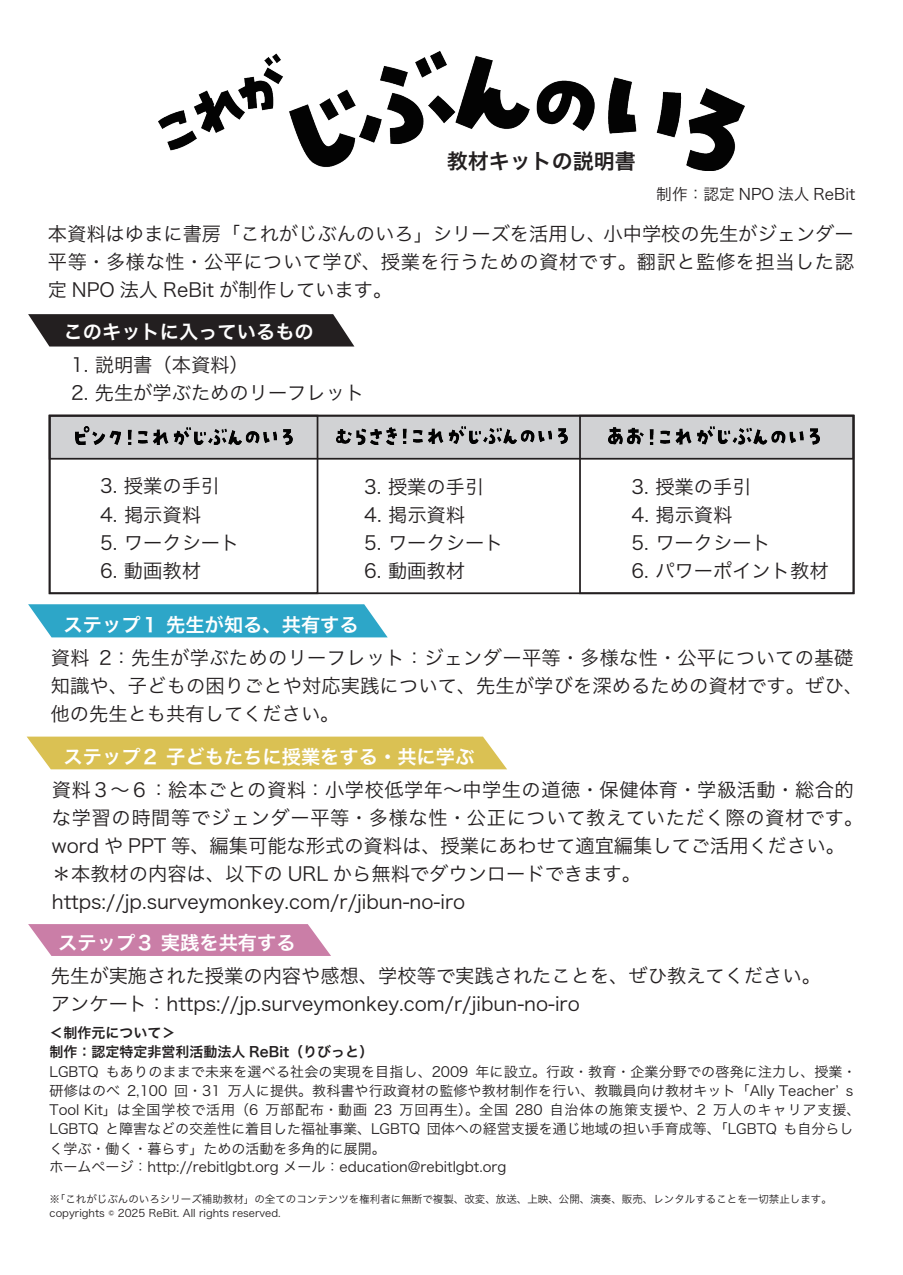
<style>
.page{position:relative;width:903px;height:1275px;background:#fff}
.page>*{position:absolute;margin:0;border:0;box-sizing:border-box;transform-origin:0 0}
.t1{font:21px "Hira Kaku Pro W6";color:#231f20}
.t2{font:19.25px/28px "Hira Kaku Pro W3";color:#231f20}
.t3{font:19.25px "Hira Kaku Pro W6";color:#fff}
.t4{font:15.75px "Hira Kaku Pro W3";color:#231f20}
.t5{font:14px/19.2px "Hira Kaku Pro W3";color:#231f20}
.t6{font:14px/19.2px "Hira Kaku Pro W6";color:#231f20}
.t7{font:10.5px/14px "Hira Kaku Pro W3";color:#231f20}
</style>
<div class="page">
<svg style="left:28px;top:314px;width:326px;height:32px;background:#322e2f"></svg>
<div style="left:49px;top:415px;width:805px;height:45px;background:#d1d2d4;border:2px solid #231f20"></div>
<img style="left:158px;top:51px;width:587px;height:119px">
<div style="left:49px;top:415px;width:269px;height:179px;border:2px solid #231f20"></div>
<div style="left:579px;top:415px;width:275px;height:179px;border:2px solid #231f20"></div>
<img style="left:75px;top:427px;width:217px;height:17px">
<img style="left:336px;top:427px;width:231px;height:17px">
<img style="left:608px;top:427px;width:211px;height:17px">
<svg style="left:28px;top:604px;width:360px;height:33px;background:#3caccc"></svg>
<div style="left:27px;top:737px;width:480px;height:32px;background:#dac153"></div>
<svg style="left:28px;top:924px;width:303px;height:32px;background:#ce88ae"></svg>
<p class="t1" style="left:447px;top:142px;width:191px">教材キットの説明書</p>
<p class="t4" style="left:656px;top:180px;width:201px">制作：認定 NPO 法人 ReBit</p>
<p class="t2" style="left:48px;top:219px;width:807px;text-align:justify">本資料はゆまに書房「これがじぶんのいろ」シリーズを活用し、小中学校の先生がジェンダー平等・多様な性・公平について学び、授業を行うための資材です。翻訳と監修を担当した認定 NPO 法人 ReBit が制作しています。</p>
<p class="t3" style="left:64px;top:314px;width:252px">このキットに入っているもの</p>
<p class="t2" style="left:52px;top:350px;width:314px">　1. 説明書（本資料）<br>　2. 先生が学ぶためのリーフレット</p>
<p class="t2" style="left:100px;top:471px;width:121px">3. 授業の手引</p>
<p class="t2" style="left:100px;top:499px;width:102px">4. 掲示資料</p>
<p class="t2" style="left:100px;top:527px;width:141px">5. ワークシート</p>
<p class="t2" style="left:100px;top:555px;width:102px">6. 動画教材</p>
<p class="t2" style="left:364px;top:471px;width:121px">3. 授業の手引</p>
<p class="t2" style="left:364px;top:499px;width:102px">4. 掲示資料</p>
<p class="t2" style="left:364px;top:527px;width:141px">5. ワークシート</p>
<p class="t2" style="left:364px;top:555px;width:102px">6. 動画教材</p>
<p class="t3" style="left:64px;top:607px;width:297px">ステップ１ 先生が知る、共有する</p>
<p class="t2" style="left:632px;top:471px;width:121px">3. 授業の手引</p>
<p class="t2" style="left:632px;top:499px;width:102px">4. 掲示資料</p>
<p class="t2" style="left:632px;top:527px;width:141px">5. ワークシート</p>
<p class="t2" style="left:632px;top:555px;width:198px">6. パワーポイント教材</p>
<p class="t2" style="left:51px;top:642px;width:814px">資料 2：先生が学ぶためのリーフレット：ジェンダー平等・多様な性・公平についての基礎知識や、子どもの困りごとや対応実践について、先生が学びを深めるための資材です。ぜひ、他の先生とも共有してください。</p>
<p class="t3" style="left:64px;top:739px;width:412px">ステップ２ 子どもたちに授業をする・共に学ぶ</p>
<p class="t2" style="left:52px;top:774px;width:813px">資料３～６：絵本ごとの資料：小学校低学年～中学生の道徳・保健体育・学級活動・総合的な学習の時間等でジェンダー平等・多様な性・公正について教えていただく際の資材です。word や PPT 等、編集可能な形式の資料は、授業にあわせて適宜編集してご活用ください。＊本教材の内容は、以下の URL から無料でダウンロードできます。https://jp.surveymonkey.com/r/jibun-no-iro</p>
<p class="t3" style="left:58px;top:925px;width:239px">ステップ３ 実践を共有する</p>
<p class="t2" style="left:51px;top:960px;width:771px">先生が実施された授業の内容や感想、学校等で実践されたことを、ぜひ教えてください。アンケート：https://jp.surveymonkey.com/r/jibun-no-iro</p>
<p class="t6" style="left:50px;top:1023px;width:325px">＜制作元について＞<br>制作：認定特定非営利活動法人 ReBit（りびっと）</p>
<p class="t5" style="left:50px;top:1061px;width:812px">LGBTQ もありのままで未来を選べる社会の実現を目指し、2009 年に設立。行政・教育・企業分野での啓発に注力し、授業・研修はのべ 2,100 回・31 万人に提供。教科書や行政資材の監修や教材制作を行い、教職員向け教材キット「Ally Teacherʼ s Tool Kit」は全国学校で活用（6 万部配布・動画 23 万回再生）。全国 280 自治体の施策支援や、2 万人のキャリア支援、LGBTQ と障害などの交差性に着目した福祉事業、LGBTQ 団体への経営支援を通じ地域の担い手育成等、「LGBTQ も自分らしく学ぶ・働く・暮らす」ための活動を多角的に展開。</p>
<p class="t5" style="left:50px;top:1156px;width:458px">ホームページ：http://rebitlgbt.org メール：education@rebitlgbt.org</p>
<p class="t7" style="left:50px;top:1191px;width:784px">※「これがじぶんのいろシリーズ補助教材」の全てのコンテンツを権利者に無断で複製、改変、放送、上映、公開、演奏、販売、レンタルすることを一切禁止します。copyrights © 2025 ReBit. All rights reserved.</p>
</div>
